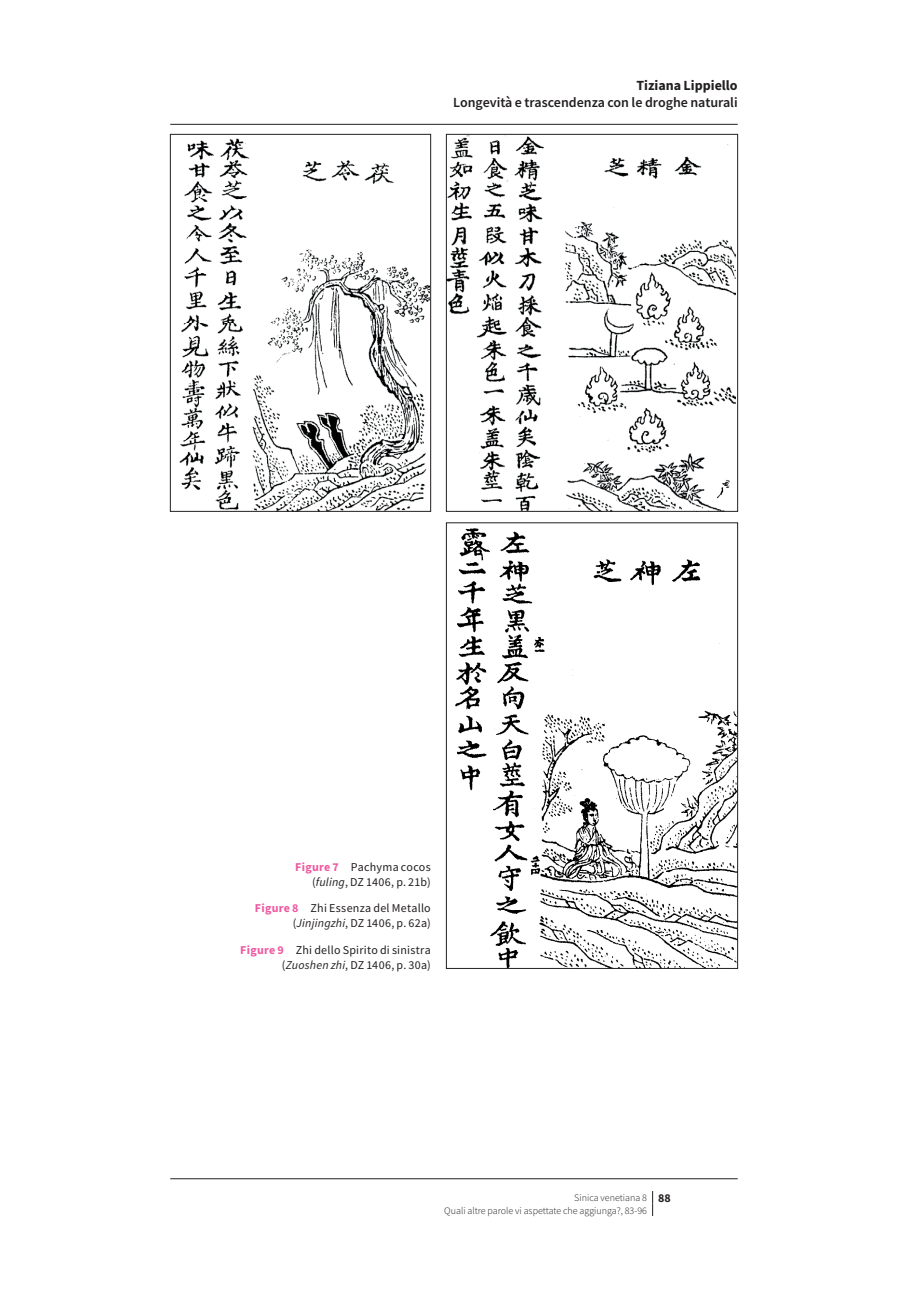
<style>
.page{position:relative;width:908px;height:1304px;background:#fff}
.page>*{position:absolute;margin:0;border:0;box-sizing:border-box;transform-origin:0 0}
.t1{font:600 14px "Source Sans Pro";color:#231f20}
.t2{font:700 14px "Source Sans Pro";color:#231f20}
.t3{font:12px/15px "Source Sans Pro";letter-spacing:.02em;color:#231f20;text-align:right}
.t4{font:300 10px/12.4px "Source Sans Pro";color:#231f20}
.s1{font-weight:700;color:#ef59a1}
.s2{font-style:italic}
.s3{font-weight:700;font-size:12px}
</style>
<div class="page">
<svg style="left:652px;top:1191px;width:1px;height:25px"></svg>
<img style="left:179px;top:138px;width:249px;height:371px">
<div style="left:170px;top:134px;width:260px;height:377px;border:1px solid #231f20"></div>
<img style="left:448px;top:136px;width:287px;height:373px">
<div style="left:446px;top:134px;width:291px;height:377px;border:1px solid #231f20"></div>
<img style="left:455px;top:528px;width:280px;height:439px">
<div style="left:446px;top:523px;width:291px;height:446px;border:1px solid #231f20"></div>
<hr style="left:170px;top:124px;width:567px;height:1px;background:#231f20">
<hr style="left:170px;top:1178px;width:567px;height:1px;background:#231f20">
<p class="t2" style="left:636px;top:76px;width:103px">Tiziana Lippiello</p>
<p class="t1" style="left:453px;top:94px;width:286px">Longevità e trascendenza con le droghe naturali</p>
<p class="t3" style="left:295px;top:859px;width:137px"><span class="s1">Figure 7</span> Pachyma cocos (<span class="s2">fuling</span>, DZ 1406, p. 21b)</p>
<p class="t3" style="left:255px;top:901px;width:177px"><span class="s1">Figure 8</span> Zhi Essenza del Metallo (<span class="s2">Jinjingzhi</span>, DZ 1406, p. 62a)</p>
<p class="t3" style="left:240px;top:942px;width:192px"><span class="s1">Figure 9</span> Zhi dello Spirito di sinistra (<span class="s2">Zuoshen zhi</span>, DZ 1406, p. 30a)</p>
<p class="t4" style="left:444px;top:1191px;width:228px;text-indent:130px">Sinica venetiana 8 <span class="s3">88<br></span>Quali altre parole vi aspettate che aggiunga?, 83-96</p>
</div>
